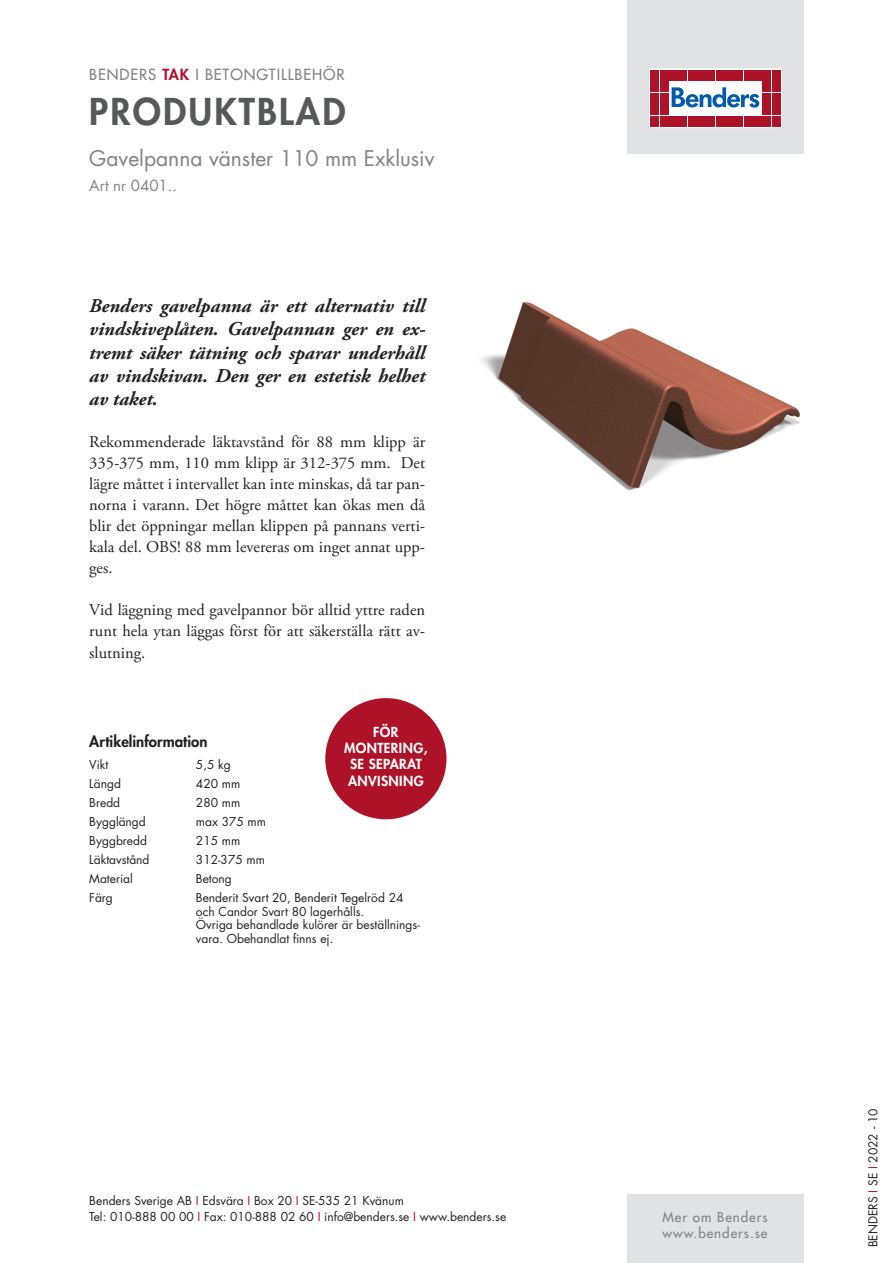
<style>
.page{position:relative;width:893px;height:1263px;background:#fff}
.page>*{position:absolute;margin:0;border:0;box-sizing:border-box;transform-origin:0 0}
.t1{font:800 36px "Futura Std";letter-spacing:.06em;color:#57585a}
.t2{font:21px "Futura Std";color:#808285}
.t3{font:italic 700 19.5px/23.4px "Adobe Garamond Pro";color:#231f20;text-align:justify}
.t4{font:16.5px/21px "Adobe Garamond Pro";color:#231f20;text-align:justify}
.t5{font:500 15px "Futura Std";letter-spacing:.06em;color:#808285}
.t6{font:800 15px "Futura Std";color:#231f20}
.t7{font:15px "Futura Std";color:#808285}
.t8{font:800 13.5px/16.2px "Futura Std";letter-spacing:.03em;color:#fff;text-align:center}
.t9{font:500 13.5px/16.2px "Futura Std";letter-spacing:.07em;color:#808285}
.t10{font:12px/13.5px "Futura Std";color:#231f20}
.s1{font-weight:800;color:#ae1229}
.s2{color:#ae1229}
</style>
<div class="page">
<div style="left:627px;top:0;width:177px;height:153px;background:#e1e2e4"></div>
<svg style="left:649px;top:69px;width:132px;height:59px;fill:#fff"></svg>
<div style="left:651px;top:70px;width:8px;height:10px;background:#ae1229"></div>
<div style="left:660px;top:70px;width:8px;height:10px;background:#ae1229"></div>
<div style="left:651px;top:81px;width:8px;height:11px;background:#ae1229"></div>
<div style="left:660px;top:81px;width:8px;height:11px;background:#ae1229"></div>
<div style="left:651px;top:93px;width:8px;height:10px;background:#ae1229"></div>
<div style="left:660px;top:93px;width:8px;height:10px;background:#ae1229"></div>
<div style="left:651px;top:104px;width:8px;height:11px;background:#ae1229"></div>
<div style="left:660px;top:104px;width:8px;height:11px;background:#ae1229"></div>
<div style="left:651px;top:116px;width:8px;height:10px;background:#ae1229"></div>
<div style="left:660px;top:116px;width:8px;height:10px;background:#ae1229"></div>
<div style="left:669px;top:70px;width:8px;height:10px;background:#ae1229"></div>
<div style="left:679px;top:70px;width:8px;height:10px;background:#ae1229"></div>
<div style="left:688px;top:70px;width:8px;height:10px;background:#ae1229"></div>
<div style="left:697px;top:70px;width:9px;height:10px;background:#ae1229"></div>
<div style="left:707px;top:70px;width:8px;height:10px;background:#ae1229"></div>
<div style="left:716px;top:70px;width:8px;height:10px;background:#ae1229"></div>
<div style="left:725px;top:70px;width:9px;height:10px;background:#ae1229"></div>
<div style="left:735px;top:70px;width:8px;height:10px;background:#ae1229"></div>
<div style="left:744px;top:70px;width:8px;height:10px;background:#ae1229"></div>
<div style="left:753px;top:70px;width:9px;height:10px;background:#ae1229"></div>
<div style="left:669px;top:116px;width:8px;height:10px;background:#ae1229"></div>
<div style="left:679px;top:116px;width:8px;height:10px;background:#ae1229"></div>
<div style="left:688px;top:116px;width:8px;height:10px;background:#ae1229"></div>
<div style="left:697px;top:116px;width:9px;height:10px;background:#ae1229"></div>
<div style="left:707px;top:116px;width:8px;height:10px;background:#ae1229"></div>
<div style="left:716px;top:116px;width:8px;height:10px;background:#ae1229"></div>
<div style="left:725px;top:116px;width:9px;height:10px;background:#ae1229"></div>
<div style="left:735px;top:116px;width:8px;height:10px;background:#ae1229"></div>
<div style="left:744px;top:116px;width:8px;height:10px;background:#ae1229"></div>
<div style="left:753px;top:116px;width:9px;height:10px;background:#ae1229"></div>
<div style="left:763px;top:70px;width:8px;height:10px;background:#ae1229"></div>
<div style="left:772px;top:70px;width:8px;height:10px;background:#ae1229"></div>
<div style="left:763px;top:81px;width:8px;height:11px;background:#ae1229"></div>
<div style="left:772px;top:81px;width:8px;height:11px;background:#ae1229"></div>
<div style="left:763px;top:93px;width:8px;height:10px;background:#ae1229"></div>
<div style="left:772px;top:93px;width:8px;height:10px;background:#ae1229"></div>
<div style="left:763px;top:104px;width:8px;height:11px;background:#ae1229"></div>
<div style="left:772px;top:104px;width:8px;height:11px;background:#ae1229"></div>
<div style="left:763px;top:116px;width:8px;height:10px;background:#ae1229"></div>
<div style="left:772px;top:116px;width:8px;height:10px;background:#ae1229"></div>
<svg style="left:672px;top:87px;width:87px;height:21px"></svg>
<div style="left:627px;top:1195px;width:177px;height:68px;background:#e1e2e4"></div>
<img style="left:481px;top:303px;width:319px;height:187px">
<div style="left:325px;top:698px;width:121px;height:121px;background:#ae1229;border-radius:50%"></div>
<p class="t5" style="left:89px;top:65px;width:257px">BENDERS <span class="s1">TAK</span> I BETONGTILLBEHÖR</p>
<h1 class="t1" style="left:89px;top:89px;width:258px">PRODUKTBLAD</h1>
<p class="t2" style="left:89px;top:145px;width:347px">Gavelpanna vänster 110 mm Exklusiv</p>
<p class="t7" style="left:89px;top:176px;width:89px">Art nr 0401..</p>
<p class="t3" style="left:89px;top:294px;width:337px">Benders gavelpanna är ett alternativ till vindskiveplåten. Gavelpannan ger en ex&shy;tremt säker tätning och sparar underhåll av vindskivan. Den ger en estetisk helhet av taket.</p>
<p class="t4" style="left:89px;top:432px;width:337px">Rekommenderade läktavstånd för 88 mm klipp är 335-375 mm, 110 mm klipp är 312-375 mm. Det lägre måttet i intervallet kan inte minskas, då tar pan&shy;norna i varann. Det högre måttet kan ökas men då blir det öppningar mellan klippen på pannans verti&shy;kala del. OBS! 88 mm levereras om inget annat upp&shy;ges.</p>
<p class="t4" style="left:89px;top:600px;width:337px">Vid läggning med gavelpannor bör alltid yttre raden runt hela ytan läggas först för att säkerställa rätt av&shy;slutning.</p>
<p class="t8" style="left:344px;top:724px;width:85px">FÖR<br>MONTERING,<br>SE SEPARAT<br>ANVISNING</p>
<p class="t6" style="left:89px;top:732px;width:120px">Artikelinformation</p>
<p class="t10" style="left:89px;top:757px;width:21px">Vikt</p>
<p class="t10" style="left:196px;top:757px;width:36px">5,5 kg</p>
<p class="t10" style="left:89px;top:777px;width:33px">Längd</p>
<p class="t10" style="left:196px;top:777px;width:46px">420 mm</p>
<p class="t10" style="left:89px;top:796px;width:32px">Bredd</p>
<p class="t10" style="left:196px;top:796px;width:46px">280 mm</p>
<p class="t10" style="left:89px;top:815px;width:58px">Bygglängd</p>
<p class="t10" style="left:196px;top:815px;width:72px">max 375 mm</p>
<p class="t10" style="left:89px;top:834px;width:59px">Byggbredd</p>
<p class="t10" style="left:196px;top:834px;width:46px">215 mm</p>
<p class="t10" style="left:89px;top:853px;width:62px">Läktavstånd</p>
<p class="t10" style="left:196px;top:853px;width:70px">312-375 mm</p>
<p class="t10" style="left:89px;top:872px;width:45px">Material</p>
<p class="t10" style="left:196px;top:872px;width:37px">Betong</p>
<p class="t10" style="left:89px;top:891px;width:25px">Färg</p>
<p class="t10" style="left:196px;top:891px;width:225px">Benderit Svart 20, Benderit Tegelröd 24 och Candor Svart 80 lagerhålls.<br>Övriga behandlade kulörer är beställnings&shy;vara. Obehandlat finns ej.</p>
<p class="t10" style="left:89px;top:1192px;width:418px;line-height:16.5px">Benders Sverige AB <span class="s2">I</span> Edsvära <span class="s2">I</span> Box 20 <span class="s2">I</span> SE-535 21 Kvänum<br>Tel: 010-888 00 00 <span class="s2">I</span> Fax: 010-888 02 60 <span class="s2">I</span> info@benders.se <span class="s2">I</span> www.benders.se</p>
<p class="t9" style="left:662px;top:1209px;width:107px">Mer om Benders www.benders.se</p>
<p class="t10" style="left:866px;top:1247px;width:140px;rotate:-90deg">BENDERS <span class="s2">I</span> SE <span class="s2">I</span> 2022 - 10</p>
</div>
